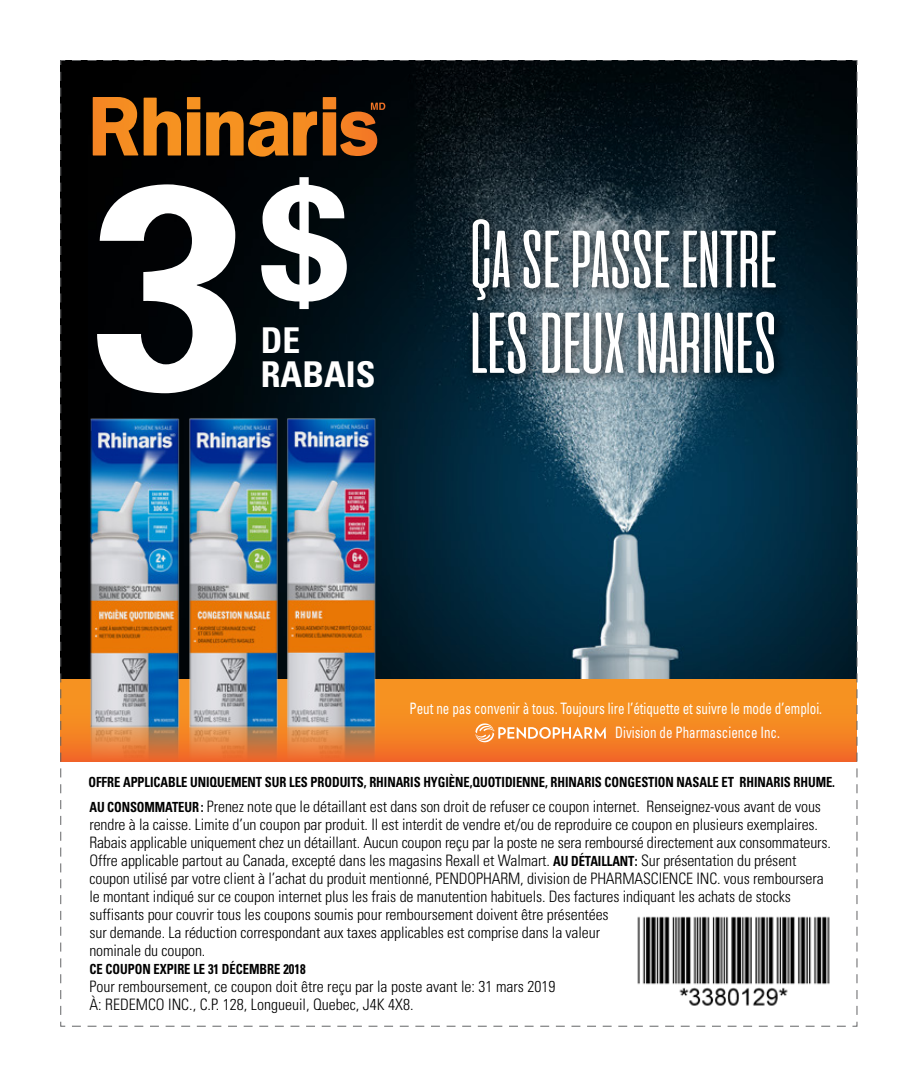
<style>
.page{position:relative;width:918px;height:1087px;background:#fff}
.page>*{position:absolute;margin:0;border:0;box-sizing:border-box;transform-origin:0 0}
.t1{font:700 289.12px "Univers";color:#fff}
.t2{font:700 168.53px "Univers";color:#fff}
.t3{font:300 101.92px "Cinematografica";color:#fff;scale:1.04 1}
.t4{font:300 96.08px "Cinematografica";color:#fff;scale:1.04 1}
.t5{font:700 condensed 35.55px/34px "Univers";color:#fff}
.t6{font:300 condensed 15.75px/18px "Univers";letter-spacing:-.005em;color:#000}
.t7{font:condensed 15.75px "Univers";color:#fff;scale:.83 1}
.t8{font:700 condensed 13.95px "Univers";letter-spacing:-.005em;color:#000;scale:.9 1}
.s1{font-weight:700;font-size:13.95px}
</style>
<div class="page">
<div style="left:61px;top:60px;width:795px;height:692px;background:#000"></div>
<img style="left:92px;top:66px;width:760px;height:613px">
<div style="left:61px;top:679px;width:796px;height:82px;background:linear-gradient(to bottom,#f79c1f,#f37126)"></div>
<img style="left:637px;top:916px;width:193px;height:90px">
<img style="left:457px;top:193px;width:337px;height:214px">
<svg style="left:93px;top:97px;width:45px;height:58px"></svg>
<svg style="left:144px;top:98px;width:37px;height:57px"></svg>
<svg style="left:187px;top:97px;width:13px;height:58px"></svg>
<svg style="left:206px;top:111px;width:111px;height:46px"></svg>
<svg style="left:323px;top:97px;width:62px;height:59px"></svg>
<svg style="left:475px;top:723px;width:131px;height:19px;background:#f7a35b"></svg>
<img style="left:82px;top:412px;width:98px;height:314px">
<img style="left:180px;top:412px;width:98px;height:314px">
<img style="left:278px;top:411px;width:111px;height:315px">
<img style="left:82px;top:726px;width:98px;height:35px">
<img style="left:180px;top:726px;width:98px;height:35px">
<img style="left:278px;top:726px;width:111px;height:35px">
<svg style="left:60px;top:1021px;width:786px;height:5px"></svg>
<svg style="left:60px;top:60px;width:6px;height:954px"></svg>
<svg style="left:72px;top:60px;width:786px;height:6px"></svg>
<svg style="left:852px;top:72px;width:6px;height:954px"></svg>
<h1 class="t1" style="left:91px;top:112px;width:162px">3</h1>
<h2 class="t2" style="left:257px;top:140px;width:95px">$</h2>
<h3 class="t5" style="left:261px;top:324px;width:116px">DE<br>RABAIS</h3>
<h3 class="t4" style="left:470px;top:198px;width:297px">ÇA SE PASSE ENTRE</h3>
<h3 class="t3" style="left:470px;top:278px;width:296px">LES DEUX NARINES</h3>
<p class="t7" style="left:409px;top:698px;width:499px">Peut ne pas convenir à tous. Toujours lire l’étiquette et suivre le mode d’emploi.</p>
<p class="t7" style="left:615px;top:723px;width:200px">Division de Pharmascience Inc.</p>
<p class="t8" style="left:88px;top:773px;width:831px">OFFRE APPLICABLE UNIQUEMENT SUR LES PRODUITS, RHINARIS HYGIÈNE,QUOTIDIENNE, RHINARIS CONGESTION NASALE ET RHINARIS RHUME.</p>
<p class="t6" style="left:89px;top:797px;width:743px"><span class="s1">AU CONSOMMATEUR :</span> Prenez note que le détaillant est dans son droit de refuser ce coupon internet. Renseignez-vous avant de vous rendre à la caisse. Limite d’un coupon par produit. Il est interdit de vendre et/ou de reproduire ce coupon en plusieurs exemplaires.<br>Rabais applicable uniquement chez un détaillant. Aucun coupon reçu par la poste ne sera remboursé directement aux consommateurs.<br>Offre applicable partout au Canada, excepté dans les magasins Rexall et Walmart. <span class="s1">AU DÉTAILLANT:</span> Sur présentation du présent coupon utilisé par votre client à l’achat du produit mentionné, PENDOPHARM, division de PHARMASCIENCE INC. vous remboursera le montant indiqué sur ce coupon internet plus les frais de manutention habituels. Des factures indiquant les achats de stocks suffisants pour couvrir tous les coupons soumis pour remboursement doivent être présentées<br>sur demande. La réduction correspondant aux taxes applicables est comprise dans la valeur<br>nominale du coupon.</p>
<p class="t8" style="left:89px;top:960px;width:242px">CE COUPON EXPIRE LE 31 DÉCEMBRE 2018</p>
<p class="t6" style="left:89px;top:977px;width:468px">Pour remboursement, ce coupon doit être reçu par la poste avant le: 31 mars 2019<br>À: REDEMCO INC., C.P. 128, Longueuil, Quebec, J4K 4X8.</p>
</div>
